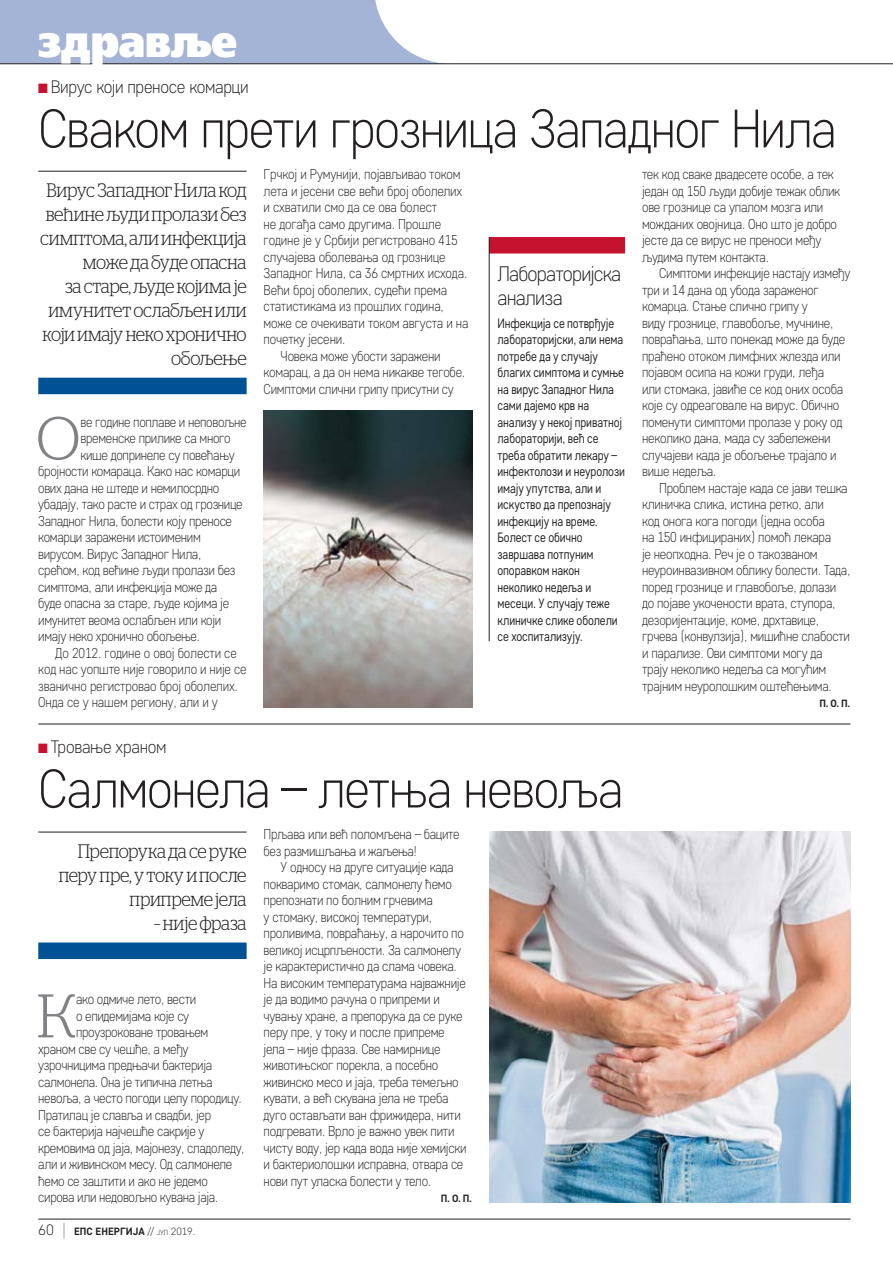
<style>
.page{position:relative;width:893px;height:1263px;background:#fff}
.page>*{position:absolute;margin:0;border:0;box-sizing:border-box;transform-origin:0 0}
.t1{font:300 61.35px "Stag LC";color:#808285}
.t2{font:300 54px "Core Sans D25";letter-spacing:-.03em;color:#231f20;scale:.95 1}
.t3{font:45px "Free Set Extra Bold C";letter-spacing:-.015em;color:#fff;scale:.9 1}
.t4{font:300 21px/24px "Core Sans D25";letter-spacing:-.04em;color:#231f20;scale:.95 1}
.t5{font:300 19.5px/24px "Stag LC";letter-spacing:-.015em;color:#231f20;text-align:right;scale:.9 1}
.t6{font:300 18px "Core Sans D25";letter-spacing:-.02em;color:#231f20;scale:.95 1}
.t7{font:300 14.25px/16.5px "Core Sans D25";letter-spacing:-.02em;color:#231f20;scale:.9 1}
.t8{font:13.5px/16.5px "Core Sans D35";letter-spacing:-.01em;color:#231f20;scale:.85 1}
.t9{font:700 10.5px "Core Sans D55";color:#231f20}
.s1{color:#c4122f}
.s2{font-family:"Core Sans D25";font-weight:300;font-size:15px}
.s3{font-family:"Core Sans D15";font-weight:100;font-size:18px}
.s4{font-family:"Core Sans D25";font-weight:300}
.s5{font-family:"Core Sans D25";font-weight:300;font-size:7.35px}
</style>
<div class="page">
<svg style="left:0;top:0;width:451px;height:64px;background:#aebbd9"></svg>
<hr style="left:38px;top:1219px;width:812px;height:1px;background:#231f20">
<hr style="left:0;top:64px;width:893px;height:1px;background:#231f20">
<img style="left:489px;top:832px;width:361px;height:370px">
<div style="left:489px;top:237px;width:136px;height:16px;background:#c4122f"></div>
<hr style="left:489px;top:237px;width:1px;height:404px;background:#231f20">
<hr style="left:38px;top:171px;width:209px;height:1px;background:#231f20">
<div style="left:38px;top:378px;width:209px;height:16px;background:#005295"></div>
<img style="left:264px;top:410px;width:208px;height:297px">
<hr style="left:38px;top:724px;width:812px;height:1px;background:#231f20">
<hr style="left:38px;top:832px;width:209px;height:1px;background:#231f20">
<div style="left:38px;top:942px;width:209px;height:17px;background:#005295"></div>
<h3 class="t3" style="left:38px;top:15px;width:223px">здравље</h3>
<p class="t6" style="left:38px;top:76px;width:223px"><span class="s1">■</span> Вирус који преносе комарци</p>
<h2 class="t2" style="left:38px;top:94px;width:842px">Сваком прети грозница Западног Нила</h2>
<h3 class="t5" style="left:40px;top:176px;width:231px">Вирус Западног Нила код већине људи пролази без симптома, али инфекција може да буде опасна<br>за старе, људе којима је имунитет ослабљен или који имају неко хронично обољење</h3>
<h1 class="t1" style="left:36px;top:393px;width:46px">О</h1>
<p class="t7" style="left:81px;top:413px;width:186px">ве године поплаве и неповољне</p>
<p class="t7" style="left:81px;top:430px;width:168px">временске прилике са много</p>
<p class="t7" style="left:81px;top:446px;width:173px">кише допринеле су повећању</p>
<p class="t7" style="left:38px;top:463px;width:226px">бројности комараца. Како нас комарци</p>
<p class="t7" style="left:38px;top:479px;width:203px">ових дана не штеде и немилосрдно</p>
<p class="t7" style="left:38px;top:496px;width:229px">убадају, тако расте и страх од грознице</p>
<p class="t7" style="left:38px;top:512px;width:217px">Западног Нила, болести коју преносе</p>
<p class="t7" style="left:38px;top:529px;width:182px">комарци заражени истоименим</p>
<p class="t7" style="left:38px;top:545px;width:183px">вирусом. Вирус Западног Нила,</p>
<p class="t7" style="left:38px;top:562px;width:221px">срећом, код већине људи пролази без</p>
<p class="t7" style="left:38px;top:578px;width:200px">симптома, али инфекција може да</p>
<p class="t7" style="left:38px;top:595px;width:214px">буде опасна за старе, људе којима је</p>
<p class="t7" style="left:38px;top:611px;width:205px">имунитет веома ослабљен или који</p>
<p class="t7" style="left:38px;top:628px;width:181px">имају неко хронично обољење.</p>
<p class="t7" style="left:55px;top:644px;width:203px">До 2012. године о овој болести се</p>
<p class="t7" style="left:38px;top:661px;width:233px">код нас уопште није говорило и није се</p>
<p class="t7" style="left:38px;top:677px;width:223px">званично регистровао број оболелих.</p>
<p class="t7" style="left:38px;top:694px;width:201px">Онда се у нашем региону, али и у</p>
<p class="t7" style="left:264px;top:166px;width:221px">Грчкој и Румунији, појављивао током</p>
<p class="t7" style="left:264px;top:182px;width:222px">лета и јесени све већи број оболелих</p>
<p class="t7" style="left:264px;top:199px;width:194px">и схватили смо да се ова болест</p>
<p class="t7" style="left:264px;top:215px;width:199px">не догађа само другима. Прошле</p>
<p class="t7" style="left:264px;top:232px;width:217px">године је у Србији регистровано 415</p>
<p class="t7" style="left:264px;top:248px;width:204px">случајева оболевања од грознице</p>
<p class="t7" style="left:264px;top:265px;width:228px">Западног Нила, са 36 смртних исхода.</p>
<p class="t7" style="left:264px;top:281px;width:205px">Већи број оболелих, судећи према</p>
<p class="t7" style="left:264px;top:298px;width:202px">статистикама из прошлих година,</p>
<p class="t7" style="left:264px;top:314px;width:229px">може се очекивати током августа и на</p>
<p class="t7" style="left:264px;top:331px;width:92px">почетку јесени.</p>
<p class="t7" style="left:281px;top:347px;width:179px">Човека може убости заражени</p>
<p class="t7" style="left:264px;top:364px;width:226px">комарац, а да он нема никакве тегобе.</p>
<p class="t7" style="left:264px;top:380px;width:213px">Симптоми слични грипу присутни су</p>
<h3 class="t4" style="left:497px;top:261px;width:132px">Лабораторијска анализа</h3>
<p class="t8" style="left:497px;top:314px;width:151px">Инфекција се потврђује лабораторијски, али нема потребе да у случају благих симптома и сумње на вирус Западног Нила сами дајемо крв на анализу у некој приватној лабораторији, већ се треба обратити лекару – инфектолози и неуролози имају упутства, али и искуство да препознају инфекцију на време.<br>Болест се обично завршава потпуним опоравком након неколико недеља и месеци. У случају теже клиничке слике оболели се хоспитализују.</p>
<p class="t6" style="left:38px;top:736px;width:137px"><span class="s1">■</span> Тровање храном</p>
<h2 class="t2" style="left:38px;top:754px;width:617px">Салмонела – летња невоља</h2>
<h3 class="t5" style="left:59px;top:837px;width:210px">Препорука да се руке перу пре, у току и после припреме јела</h3>
<h3 class="t5" style="left:154px;top:909px;width:105px">– није фраза</h3>
<h1 class="t1" style="left:37px;top:971px;width:41px">К</h1>
<p class="t7" style="left:76px;top:991px;width:135px">ако одмиче лето, вести</p>
<p class="t7" style="left:76px;top:1007px;width:127px">о епидемијама које су</p>
<p class="t7" style="left:76px;top:1024px;width:149px">проузроковане тровањем</p>
<p class="t7" style="left:38px;top:1040px;width:168px">храном све су чешће, а међу</p>
<p class="t7" style="left:38px;top:1057px;width:195px">узрочницима предњачи бактерија</p>
<p class="t7" style="left:38px;top:1073px;width:195px">салмонела. Она је типична летња</p>
<p class="t7" style="left:38px;top:1090px;width:228px">невоља, а често погоди целу породицу.</p>
<p class="t7" style="left:38px;top:1106px;width:194px">Пратилац је славља и свадби, јер</p>
<p class="t7" style="left:38px;top:1123px;width:186px">се бактерија најчешће сакрије у</p>
<p class="t7" style="left:38px;top:1139px;width:231px">кремовима од јаја, мајонезу, сладоледу,</p>
<p class="t7" style="left:38px;top:1156px;width:217px">али и живинском месу. Од салмонеле</p>
<p class="t7" style="left:38px;top:1172px;width:190px">ћемо се заштити и ако не једемо</p>
<p class="t7" style="left:38px;top:1189px;width:202px">сирова или недовољно кувана јаја.</p>
<p class="t9" style="left:38px;top:1225px;width:159px"><span class="s2">60</span> <span class="s3">|</span> ЕПС ЕНЕРГИЈА <span class="s4">//</span> <span class="s5">јул</span> <span class="s4">2019.</span></p>
<p class="t7" style="left:264px;top:826px;width:219px">Прљава или већ поломљена – баците без размишљања и жаљења!</p>
<p class="t7" style="left:264px;top:859px;width:227px;text-indent:17px">У односу на друге ситуације када покваримо стомак, салмонелу ћемо препознати по болним грчевима<br>у стомаку, високој температури, проливима, повраћању, а нарочито по великој исцрпљености. За салмонелу је карактеристично да слама човека.<br>На високим температурама најважније је да водимо рачуна о припреми и чувању хране, а препорука да се руке перу пре, у току и после припреме јела – није фраза. Све намирнице животињског порекла, а посебно живинско месо и јаја, треба темељно кувати, а већ скувана јела не треба дуго остављати ван фрижидера, нити подгревати. Врло је важно увек пити чисту воду, јер када вода није хемијски и бактериолошки исправна, отвара се нови пут уласка болести у тело.</p>
<p class="t9" style="left:441px;top:1192px;width:33px">П. О. П.</p>
<p class="t7" style="left:642px;top:166px;width:222px">тек код сваке двадесете особе, а тек један од 150 људи добије тежак облик ове грознице са упалом мозга или можданих овојница. Оно што је добро јесте да се вирус не преноси међу људима путем контакта.</p>
<p class="t7" style="left:642px;top:265px;width:233px;text-indent:17px">Симптоми инфекције настају између три и 14 дана од убода зараженог комарца. Стање слично грипу у<br>виду грознице, главобоље, мучнине, повраћања, што понекад може да буде праћено отоком лимфних жлезда или појавом осипа на кожи груди, леђа<br>или стомака, јавиће се код оних особа које су одреаговале на вирус. Обично поменути симптоми пролазе у року од неколико дана, мада су забележени случајеви када је обољење трајало и више недеља.</p>
<p class="t7" style="left:642px;top:479px;width:233px;text-indent:17px">Проблем настаје када се јави тешка клиничка слика, истина ретко, али<br>код онога кога погоди (једна особа<br>на 150 инфицираних) помоћ лекара<br>је неопходна. Реч је о такозваном неуроинвазивном облику болести. Тада, поред грознице и главобоље, долази до појаве укочености врата, ступора, дезоријентације, коме, дрхтавице, грчева (конвулзија), мишићне слабости и парализе. Ови симптоми могу да трају неколико недеља са могућим трајним неуролошким оштећењима.</p>
<p class="t9" style="left:819px;top:697px;width:32px">П. О. П.</p>
</div>
